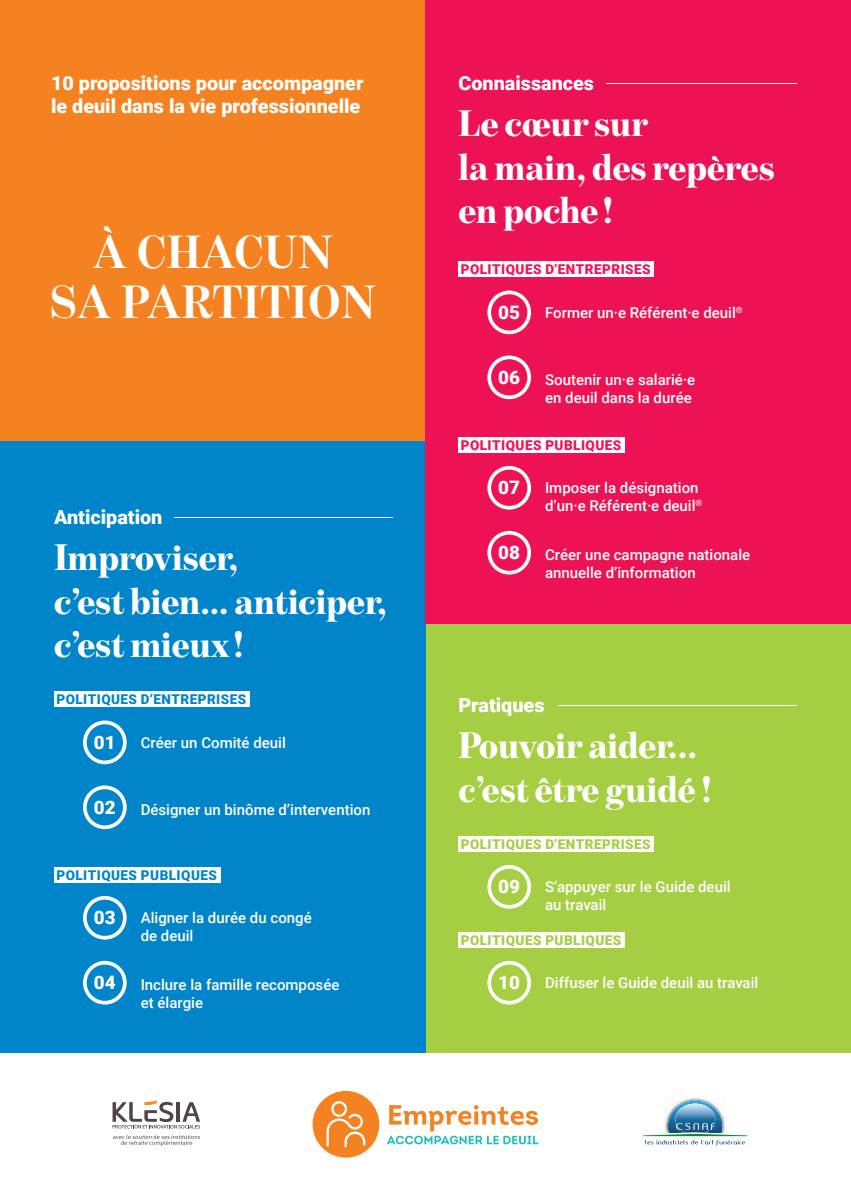
<style>
.page{position:relative;width:851px;height:1191px;background:#fff}
.page>*{position:absolute;margin:0;border:0;box-sizing:border-box;transform-origin:0 0}
.t1{font:700 47.25px/49.5px "Benton Mod Disp";letter-spacing:.02em;color:#fff;text-align:center}
.t2{font:900 37.5px/43.5px "Benton Mod Disp";color:#fff}
.t3{font:900 19.5px/23.4px "Roboto";color:#fff}
.t4{font:900 18.6px "Roboto";color:#fff}
.t5{font:500 15px/18px "Roboto";color:#fff}
.t6{font:900 13.5px "Roboto";letter-spacing:.035em;color:#ed1255}
.t7{font:900 13.5px "Roboto";letter-spacing:.035em;color:#0084ca}
.t8{font:900 13.5px "Roboto";letter-spacing:.035em;color:#a5ce43}
</style>
<div class="page">
<div style="left:425px;top:608px;width:425px;height:444px;background:#a5ce43"></div>
<div style="left:0;top:0;width:850px;height:492px;background:#f58220"></div>
<div style="left:0;top:441px;width:425px;height:611px;background:#0084ca"></div>
<div style="left:425px;top:0;width:425px;height:623px;background:#ed1255"></div>
<svg style="left:387px;top:1105px;width:151px;height:39px"></svg>
<svg style="left:312px;top:1091px;width:67px;height:66px"></svg>
<img style="left:684px;top:1098px;width:21px;height:2px">
<svg style="left:643px;top:1100px;width:104px;height:45px"></svg>
<svg style="left:112px;top:1100px;width:88px;height:28px"></svg>
<svg style="left:113px;top:1134px;width:87px;height:11px"></svg>
<svg style="left:487px;top:290px;width:44px;height:44px"></svg>
<svg style="left:487px;top:355px;width:44px;height:44px"></svg>
<hr style="left:606px;top:83px;width:190px;height:1px;background:#fff">
<div style="left:458px;top:261px;width:195px;height:16px;background:#fff"></div>
<svg style="left:487px;top:466px;width:44px;height:43px"></svg>
<svg style="left:487px;top:531px;width:44px;height:43px"></svg>
<div style="left:458px;top:437px;width:166px;height:15px;background:#fff"></div>
<svg style="left:83px;top:720px;width:44px;height:44px"></svg>
<svg style="left:83px;top:785px;width:44px;height:44px"></svg>
<hr style="left:174px;top:517px;width:218px;height:1px;background:#fff">
<div style="left:54px;top:691px;width:195px;height:16px;background:#fff"></div>
<svg style="left:83px;top:896px;width:44px;height:43px"></svg>
<svg style="left:83px;top:961px;width:44px;height:43px"></svg>
<div style="left:54px;top:867px;width:166px;height:15px;background:#fff"></div>
<svg style="left:487px;top:865px;width:44px;height:43px"></svg>
<div style="left:458px;top:836px;width:195px;height:15px;background:#fff"></div>
<svg style="left:487px;top:961px;width:44px;height:43px"></svg>
<div style="left:458px;top:931px;width:166px;height:16px;background:#fff"></div>
<hr style="left:558px;top:705px;width:238px;height:1px;background:#fff">
<h3 class="t3" style="left:51px;top:73px;width:314px">10 propositions pour accompagner le deuil dans la vie professionnelle</h3>
<h1 class="t1" style="left:50px;top:227px;width:327px">À CHACUN<br>SA PARTITION</h1>
<h3 class="t3" style="left:54px;top:506px;width:110px">Anticipation</h3>
<h2 class="t2" style="left:54px;top:535px;width:334px">Improviser,<br>c’est bien… anticiper, c’est mieux !</h2>
<p class="t7" style="left:56px;top:693px;width:191px">POLITIQUES D’ENTREPRISES</p>
<p class="t4" style="left:94px;top:734px;width:23px">01</p>
<p class="t5" style="left:141px;top:734px;width:147px">Créer un Comité deuil</p>
<p class="t4" style="left:94px;top:799px;width:23px">02</p>
<p class="t5" style="left:141px;top:801px;width:231px">Désigner un binôme d’intervention</p>
<p class="t7" style="left:56px;top:869px;width:162px">POLITIQUES PUBLIQUES</p>
<p class="t4" style="left:94px;top:909px;width:23px">03</p>
<p class="t5" style="left:141px;top:910px;width:172px">Aligner la durée du congé de deuil</p>
<p class="t4" style="left:94px;top:974px;width:23px">04</p>
<p class="t5" style="left:141px;top:977px;width:200px">Inclure la famille recomposée et élargie</p>
<h3 class="t3" style="left:458px;top:73px;width:137px">Connaissances</h3>
<h2 class="t2" style="left:458px;top:102px;width:318px">Le cœur sur<br>la main, des repères en poche !</h2>
<p class="t6" style="left:460px;top:264px;width:191px">POLITIQUES D’ENTREPRISES</p>
<p class="t4" style="left:498px;top:304px;width:23px">05</p>
<p class="t5" style="left:545px;top:304px;width:199px">Former un·e Référent·e deuil<sup>®</sup></p>
<p class="t4" style="left:498px;top:369px;width:23px">06</p>
<p class="t5" style="left:545px;top:371px;width:152px">Soutenir un·e salarié·e en deuil dans la durée</p>
<p class="t6" style="left:460px;top:439px;width:162px">POLITIQUES PUBLIQUES</p>
<p class="t4" style="left:498px;top:480px;width:23px">07</p>
<p class="t5" style="left:545px;top:480px;width:159px">Imposer la désignation d’un·e Référent·e deuil<sup>®</sup></p>
<p class="t4" style="left:498px;top:544px;width:23px">08</p>
<p class="t5" style="left:545px;top:547px;width:207px">Créer une campagne nationale annuelle d’information</p>
<h3 class="t3" style="left:458px;top:695px;width:88px">Pratiques</h3>
<h2 class="t2" style="left:458px;top:724px;width:254px">Pouvoir aider... c’est être guidé !</h2>
<p class="t8" style="left:460px;top:838px;width:191px">POLITIQUES D’ENTREPRISES</p>
<p class="t4" style="left:498px;top:879px;width:23px">09</p>
<p class="t5" style="left:545px;top:879px;width:187px">S’appuyer sur le Guide deuil au travail</p>
<p class="t8" style="left:460px;top:934px;width:162px">POLITIQUES PUBLIQUES</p>
<p class="t4" style="left:498px;top:974px;width:23px">10</p>
<p class="t5" style="left:545px;top:975px;width:215px">Diffuser le Guide deuil au travail</p>
</div>
